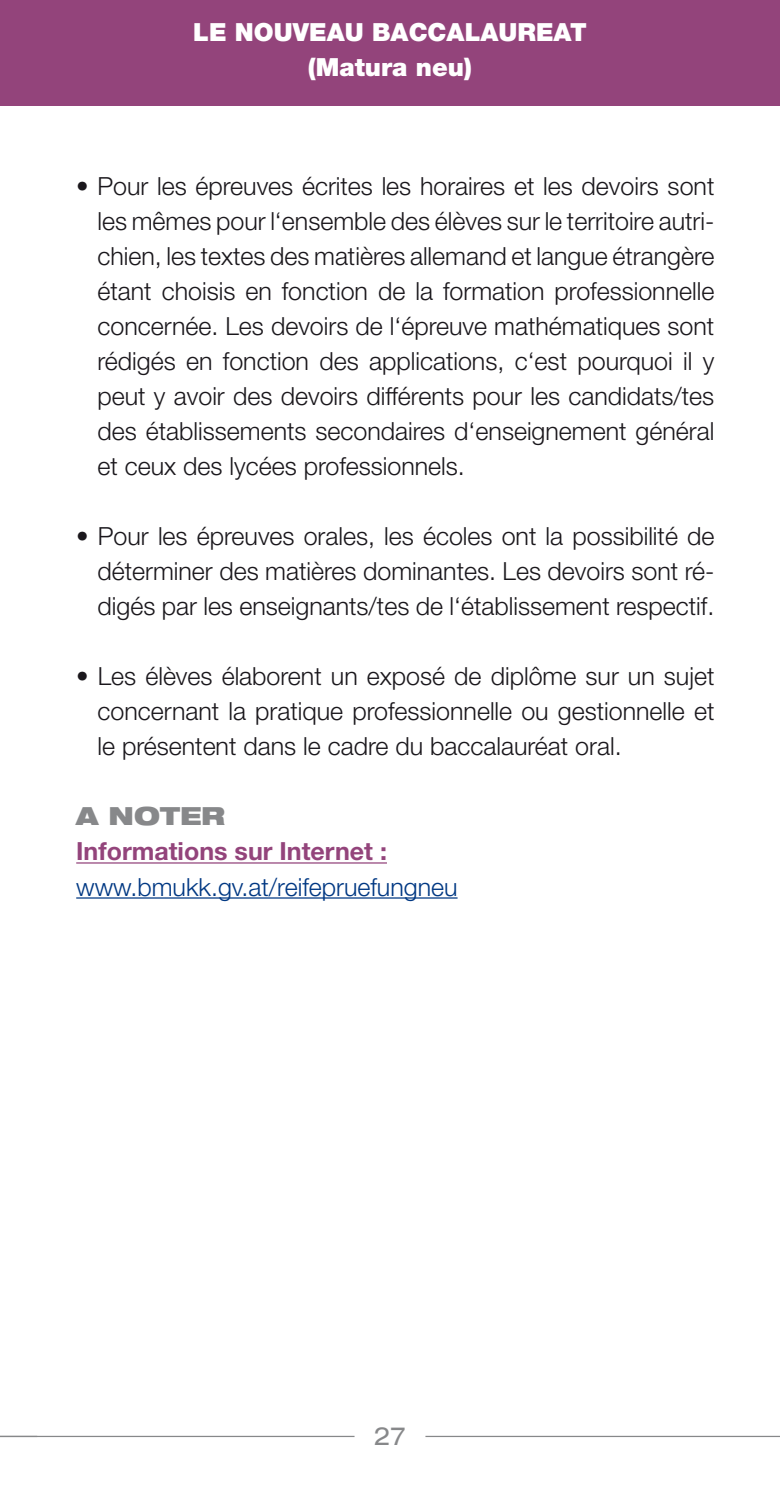
<style>
.page{position:relative;width:780px;height:1489px;background:#fff}
.page>*{position:absolute;margin:0;border:0;box-sizing:border-box;transform-origin:0 0}
.t1{font:300 25px/35px "Helvetica Neue LT Std";color:#1a171c;text-align:justify}
.t2{font:300 25px "Helvetica Neue LT Std";color:#003883}
.t3{font:900 25px/35px "Helvetica Neue LT Std";color:#fff;text-align:center}
.t4{font:700 25px "Helvetica Neue LT Std";color:#93447b}
.t5{font:900 expanded 25px "Helvetica Neue LT Std";color:#87888a}
.t6{font:expanded 25px "Helvetica Neue";color:#87888a}
</style>
<div class="page">
<hr style="left:0;top:1435px;width:354px;height:1px;background:#87888a">
<hr style="left:425px;top:1435px;width:355px;height:1px;background:#87888a">
<div style="left:0;top:0;width:780px;height:105px;background:#93447b"></div>
<hr style="left:76px;top:862px;width:311px;height:1px;background:#93447b">
<hr style="left:76px;top:897px;width:381px;height:1px;background:#003883">
<p class="t3" style="left:193px;top:15px;width:395px">LE NOUVEAU BACCALAUREAT (Matura neu)</p>
<p class="t1" style="left:97px;top:168px;width:618px;text-indent:-21px">• Pour les épreuves écrites les horaires et les devoirs sont les mêmes pour l‘ensemble des élèves sur le territoire autri&shy;chien, les textes des matières allemand et langue étrangère étant choisis en fonction de la formation professionnelle concernée. Les devoirs de l‘épreuve mathématiques sont rédigés en fonction des applications, c‘est pourquoi il y peut y avoir des devoirs différents pour les candidats/tes des établissements secondaires d‘enseignement général et ceux des lycées professionnels.</p>
<p class="t1" style="left:97px;top:518px;width:618px;text-indent:-21px">• Pour les épreuves orales, les écoles ont la possibilité de déterminer des matières dominantes. Les devoirs sont ré&shy;digés par les enseignants/tes de l‘établissement respectif.</p>
<p class="t1" style="left:97px;top:658px;width:618px;text-indent:-21px">• Les élèves élaborent un exposé de diplôme sur un sujet concernant la pratique professionnelle ou gestionnelle et le présentent dans le cadre du baccalauréat oral.</p>
<p class="t5" style="left:76px;top:800px;width:151px">A NOTER</p>
<p class="t4" style="left:76px;top:836px;width:312px">Informations sur Internet :</p>
<p class="t2" style="left:76px;top:871px;width:383px">www.bmukk.gv.at/reifepruefungneu</p>
<p class="t6" style="left:374px;top:1420px;width:33px">27</p>
</div>
